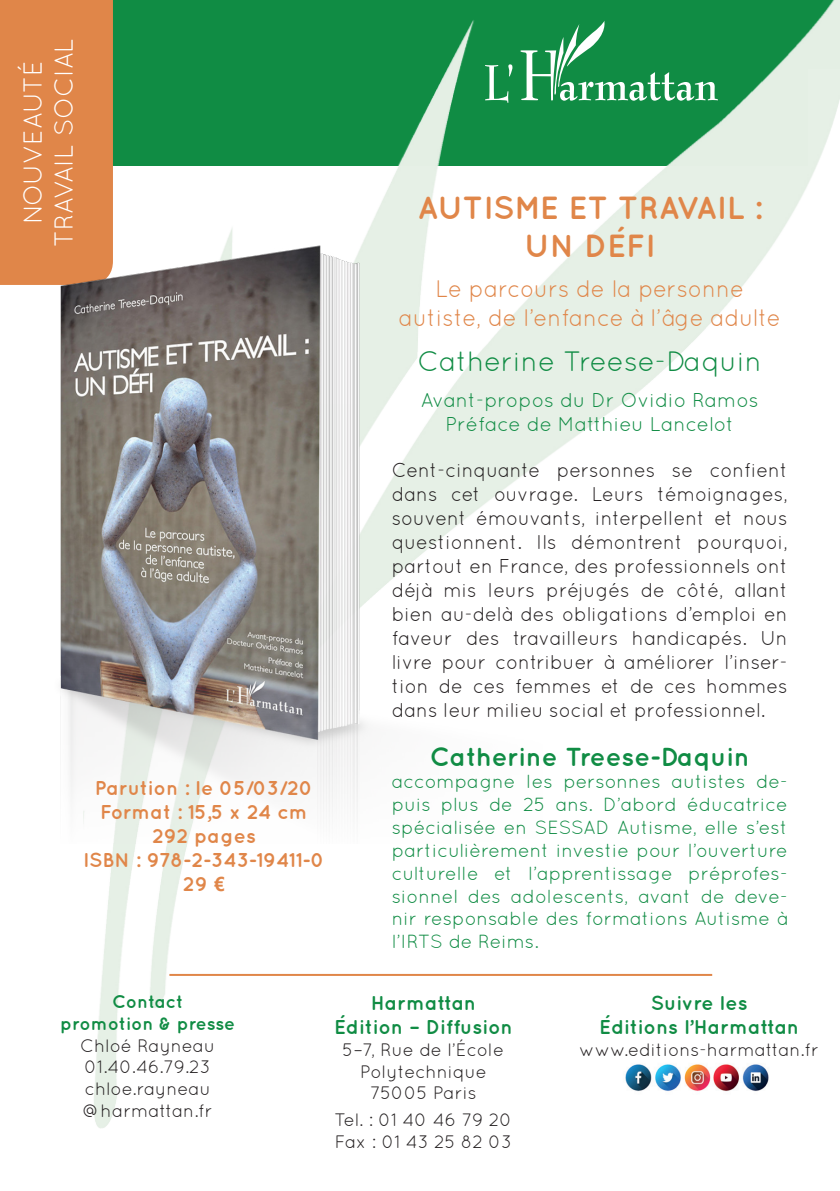
<style>
.page{position:relative;width:840px;height:1191px;background:#fff}
.page>*{position:absolute;margin:0;border:0;box-sizing:border-box;transform-origin:0 0}
.t1{font:700 32px/38.4px "Quicksand";color:#e08649;text-align:center}
.t2{font:28px "Quicksand";color:#108c44}
.t3{font:700 26px "Quicksand";color:#108c44}
.t4{font:26px "Quicksand";color:#fff}
.t5{font:26px "Quicksand";letter-spacing:-.025em;color:#fff}
.t6{font:700 25.2px "Quicksand";letter-spacing:-.015em;color:#fff}
.t7{font:24px/28.8px "Quicksand";color:#e08649;text-align:center;scale:.95 1}
.t8{font:20px/24px "Quicksand";color:#231f20;text-align:justify;scale:.96 1}
.t9{font:700 20px "Quicksand";color:#e08649}
.t10{font:700 20px "Quicksand";color:#108c44}
.t11{font:20px/24px "Quicksand";color:#108c44;text-align:center}
.t12{font:19px/22.8px "Quicksand";color:#108c44;text-align:justify}
.t13{font:18px/21.6px "Quicksand";color:#231f20}
.t14{font:700 18px "Quicksand";color:#108c44}
.t15{font:18px "Quicksand";letter-spacing:-.03em;color:#fff}
.s1{font-family:"Gadugi"}
</style>
<div class="page">
<img style="left:94px;top:0;width:745px;height:1128px">
<svg style="left:520px;top:21px;width:197px;height:80px;background:#369e62"></svg>
<svg style="left:484px;top:64px;width:29px;height:39px"></svg>
<hr style="left:169px;top:974px;width:542px;height:2px;background:#e08649">
<img style="left:619px;top:1059px;width:159px;height:36px">
<div style="left:0;top:0;width:113px;height:220px;background:#e08649"></div>
<img style="left:0;top:220px;width:542px;height:623px">
<p class="t15" style="left:32px;top:253px;width:231px;rotate:-90deg">NOUVEAUTÉ HARMATTAN</p>
<p class="t6" style="left:58px;top:139px;width:116px;rotate:-90deg">histoire</p>
<p class="t4" style="left:49px;top:247px;width:210px;rotate:-90deg">TRAVAIL SOCIAL</p>
<p class="t5" style="left:18px;top:224px;width:165px;rotate:-90deg">NOUVEAUTÉ</p>
<p class="t9" style="left:95px;top:776px;width:219px">Parution : le 05/03/20</p>
<p class="t9" style="left:100px;top:800px;width:209px">Format : 15,5 x 24 cm</p>
<p class="t9" style="left:152px;top:824px;width:105px">292 pages</p>
<p class="t9" style="left:83px;top:848px;width:243px">ISBN : 978-2-343-19411-0</p>
<p class="t9" style="left:183px;top:872px;width:44px">29 <span class="s1">€</span></p>
<p class="t1" style="left:417px;top:187px;width:346px">AUTISME ET TRAVAIL :<br>UN DÉFI</p>
<p class="t7" style="left:398px;top:274px;width:403px">Le parcours de la personne autiste, de l’enfance à l’âge adulte</p>
<p class="t2" style="left:417px;top:345px;width:346px">Catherine Treese-Daquin</p>
<p class="t11" style="left:420px;top:387px;width:339px">Avant-propos du Dr Ovidio Ramos<br>Préface de Matthieu Lancelot</p>
<p class="t8" style="left:391px;top:458px;width:413px">Cent-cinquante personnes se confient dans cet ouvrage. Leurs témoignages, souvent émouvants, interpellent et nous questionnent. Ils démontrent pourquoi, partout en France, des professionnels ont déjà mis leurs préjugés de côté, allant bien au-delà des obligations d’emploi en faveur des travailleurs handicapés. Un livre pour contribuer à améliorer l’inser&shy;tion de ces femmes et de ces hommes dans leur milieu social et professionnel.</p>
<p class="t3" style="left:429px;top:741px;width:321px">Catherine Treese-Daquin</p>
<p class="t12" style="left:391px;top:770px;width:397px">accompagne les personnes autistes de&shy;puis plus de 25 ans. D’abord éducatrice spécialisée en SESSAD Autisme, elle s’est particulièrement investie pour l’ouverture culturelle et l’apprentissage préprofes&shy;sionnel des adolescents, avant de deve&shy;nir responsable des formations Autisme à l’IRTS de Reims.</p>
<p class="t14" style="left:112px;top:991px;width:73px">Contact</p>
<p class="t14" style="left:60px;top:1013px;width:176px">promotion &amp; presse</p>
<p class="t13" style="left:80px;top:1034px;width:136px">Chloé Rayneau</p>
<p class="t13" style="left:85px;top:1056px;width:128px">01.40.46.79.23</p>
<p class="t13" style="left:83px;top:1077px;width:131px">chloe.rayneau @harmattan.fr</p>
<p class="t10" style="left:370px;top:991px;width:107px">Harmattan</p>
<p class="t10" style="left:334px;top:1015px;width:180px">Édition – Diffusion</p>
<p class="t13" style="left:342px;top:1038px;width:163px;text-align:center">5–7, Rue de l’École<br>Polytechnique</p>
<p class="t13" style="left:370px;top:1082px;width:108px">75005 Paris</p>
<p class="t13" style="left:334px;top:1109px;width:179px">Tel. : 01 40 46 79 20</p>
<p class="t13" style="left:334px;top:1130px;width:179px">Fax : 01 43 25 82 03</p>
<p class="t10" style="left:650px;top:991px;width:98px">Suivre les</p>
<p class="t10" style="left:598px;top:1015px;width:201px">Éditions l’Harmattan</p>
<p class="t13" style="left:579px;top:1038px;width:241px">www.editions-harmattan.fr</p>
</div>
